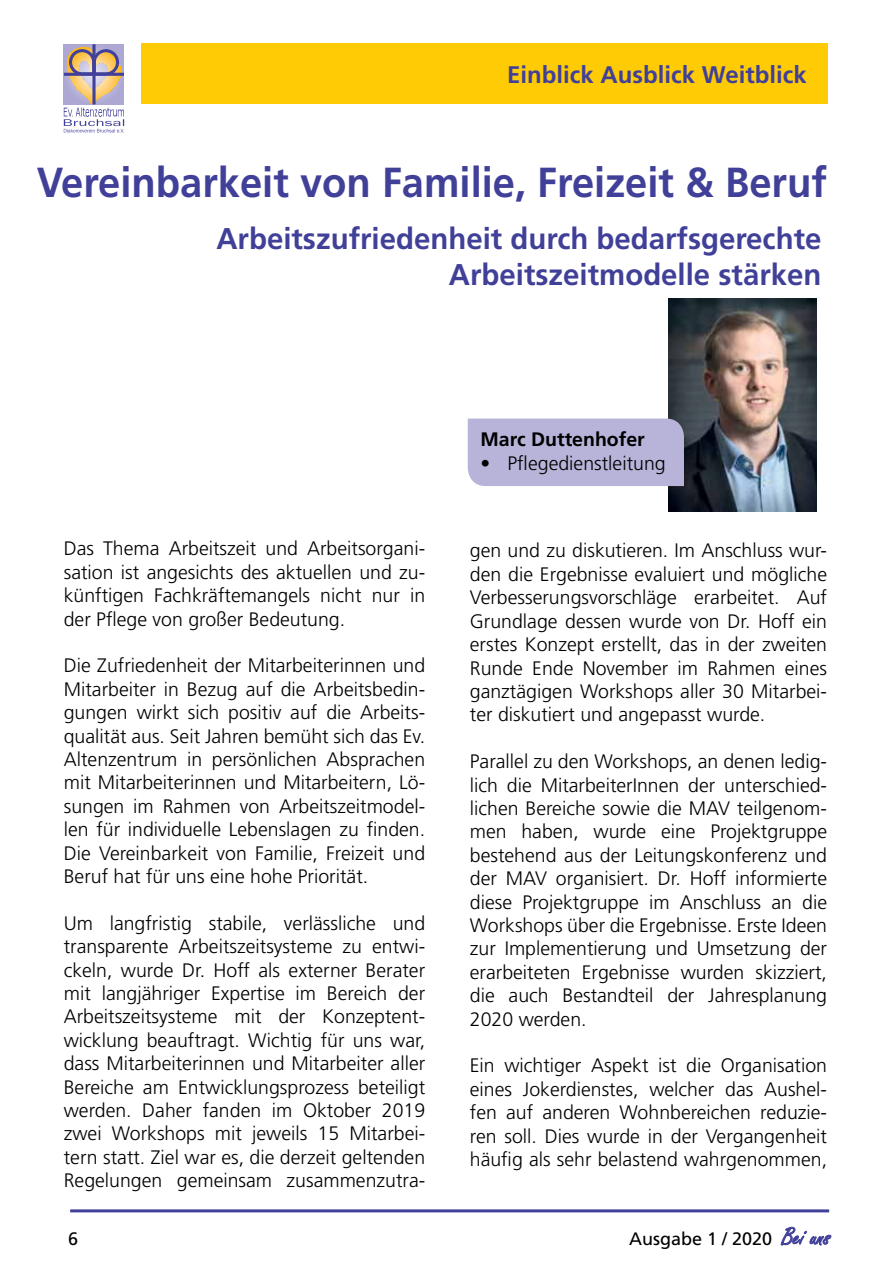
<style>
.page{position:relative;width:893px;height:1263px;background:#fff}
.page>*{position:absolute;margin:0;border:0;box-sizing:border-box;transform-origin:0 0}
.t1{font:700 42px "Frutiger";color:#414099;scale:.95 1}
.t2{font:700 30px/36px "Frutiger";color:#414099;text-align:right}
.t3{font:700 24px "Frutiger";color:#414099}
.t4{font:300 19.5px/23.4px "Frutiger";color:#000;text-align:justify}
.t5{font:700 19.5px "Frutiger";color:#000}
.t6{font:18px "Frutiger";color:#000}
.s1{font-family:"Freestyle Script";font-size:25.95px;color:#414099}
</style>
<div class="page">
<svg style="left:780px;top:1226px;width:52px;height:20px"></svg>
<hr style="left:70px;top:1209px;width:759px;height:3px;background:#414099">
<svg style="left:64px;top:44px;width:60px;height:88px"></svg>
<img style="left:668px;top:299px;width:149px;height:212px">
<div style="left:468px;top:419px;width:216px;height:67px;background:#b7b3d9"></div>
<div style="left:141px;top:43px;width:687px;height:61px;background:#ffcb05"></div>
<p class="t3" style="left:507px;top:61px;width:301px">Einblick Ausblick Weitblick</p>
<h1 class="t1" style="left:37px;top:158px;width:833px">Vereinbarkeit von Familie, Freizeit &amp; Beruf</h1>
<h2 class="t2" style="left:216px;top:220px;width:606px">Arbeitszufriedenheit durch bedarfsgerechte<br>Arbeitszeitmodelle stärken</h2>
<p class="t4" style="left:64px;top:537px;width:363px">Das Thema Arbeitszeit und Arbeitsorgani&shy;sation ist angesichts des aktuellen und zu&shy;künftigen Fachkräftemangels nicht nur in der Pflege von großer Bedeutung.</p>
<p class="t4" style="left:64px;top:654px;width:363px">Die Zufriedenheit der Mitarbeiterinnen und Mitarbeiter in Bezug auf die Arbeitsbedin&shy;gungen wirkt sich positiv auf die Arbeits&shy;qualität aus. Seit Jahren bemüht sich das Ev.<br>Altenzentrum in persönlichen Absprachen mit Mitarbeiterinnen und Mitarbeitern, Lö&shy;sungen im Rahmen von Arbeitszeitmodel&shy;len für individuelle Lebenslagen zu finden.<br>Die Vereinbarkeit von Familie, Freizeit und Beruf hat für uns eine hohe Priorität.</p>
<p class="t4" style="left:64px;top:911px;width:363px">Um langfristig stabile, verlässliche und transparente Arbeitszeitsysteme zu entwi&shy;ckeln, wurde Dr. Hoff als externer Berater mit langjähriger Expertise im Bereich der Arbeitszeitsysteme mit der Konzeptent&shy;wicklung beauftragt. Wichtig für uns war, dass Mitarbeiterinnen und Mitarbeiter aller Bereiche am Entwicklungsprozess beteiligt werden. Daher fanden im Oktober 2019 zwei Workshops mit jeweils 15 Mitarbei&shy;tern statt. Ziel war es, die derzeit geltenden Regelungen gemeinsam zusammenzutra-</p>
<p class="t5" style="left:480px;top:428px;width:166px">Marc Duttenhofer</p>
<p class="t4" style="left:480px;top:451px;width:187px">• Pflegedienstleitung</p>
<p class="t4" style="left:470px;top:539px;width:359px">gen und zu diskutieren. Im Anschluss wur&shy;den die Ergebnisse evaluiert und mögliche Verbesserungsvorschläge erarbeitet. Auf Grundlage dessen wurde von Dr. Hoff ein erstes Konzept erstellt, das in der zweiten Runde Ende November im Rahmen eines ganztägigen Workshops aller 30 Mitarbei&shy;ter diskutiert und angepasst wurde.</p>
<p class="t4" style="left:470px;top:750px;width:359px">Parallel zu den Workshops, an denen ledig&shy;lich die MitarbeiterInnen der unterschied&shy;lichen Bereiche sowie die MAV teilgenom&shy;men haben, wurde eine Projektgruppe bestehend aus der Leitungskonferenz und der MAV organisiert. Dr. Hoff informierte diese Projektgruppe im Anschluss an die Workshops über die Ergebnisse. Erste Ideen zur Implementierung und Umsetzung der erarbeiteten Ergebnisse wurden skizziert, die auch Bestandteil der Jahresplanung 2020 werden.</p>
<p class="t4" style="left:470px;top:1054px;width:359px">Ein wichtiger Aspekt ist die Organisation eines Jokerdienstes, welcher das Aushel&shy;fen auf anderen Wohnbereichen reduzie&shy;ren soll. Dies wurde in der Vergangenheit häufig als sehr belastend wahrgenommen,</p>
<p class="t6" style="left:68px;top:1228px;width:12px">6</p>
<p class="t6" style="left:629px;top:1228px;width:203px">Ausgabe 1 / 2020 <span class="s1">Bei uns</span></p>
</div>
